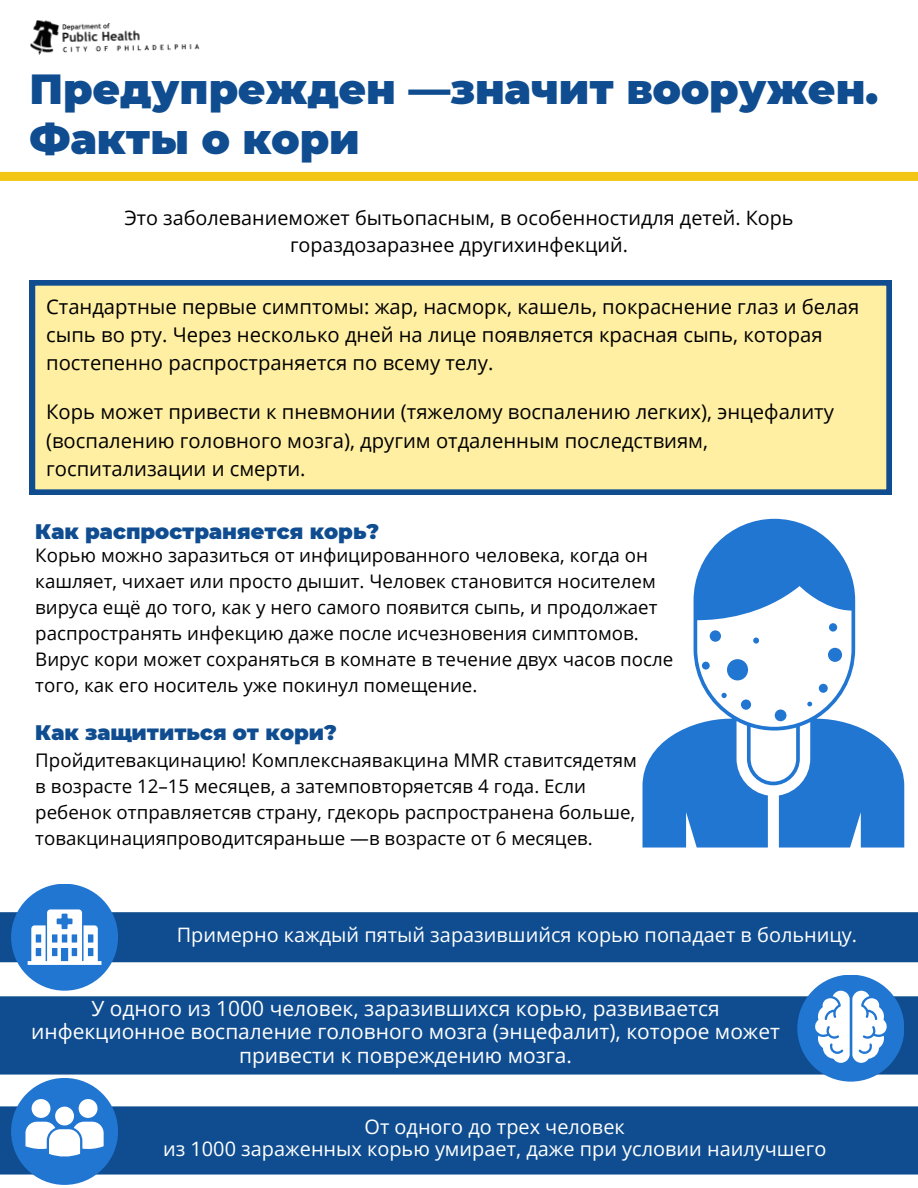
<style>
.page{position:relative;width:918px;height:1188px;background:#fff}
.page>*{position:absolute;margin:0;border:0;box-sizing:border-box;transform-origin:0 0}
.t1{font:900 42px/49.5px "Montserrat";color:#0f4d90}
.t2{font:21px/23.7px "Open Sans";color:#fff;text-align:center}
.t3{font:900 21px "Montserrat";color:#0f4d90}
.t4{font:20.25px/28.2px "Open Sans";color:#000}
.t5{font:19.95px/22.5px "Open Sans";color:#fff;text-align:center}
.t6{font:19.8px/27px "Open Sans";color:#000;text-align:center}
.t7{font:18.75px/25.8px "Open Sans";color:#000}
</style>
<div class="page">
<div style="left:0;top:172px;width:918px;height:9px;background:#f3c613"></div>
<div style="left:30px;top:280px;width:862px;height:215px;background:#ffefa2"></div>
<img style="left:30px;top:20px;width:170px;height:35px">
<div style="left:0;top:912px;width:918px;height:50px;background:#0f4d90"></div>
<div style="left:11px;top:884px;width:107px;height:107px;background:#2176d2;border-radius:50%"></div>
<div style="left:0;top:996px;width:918px;height:79px;background:#0f4d90"></div>
<svg style="left:28px;top:909px;width:74px;height:56px"></svg>
<div style="left:0;top:1106px;width:918px;height:69px;background:#0f4d90"></div>
<svg style="left:642px;top:519px;width:262px;height:328px"></svg>
<svg style="left:807px;top:702px;width:5px;height:4px"></svg>
<div style="left:829px;top:623px;width:8px;height:9px;background:#2176d2;border-radius:50%"></div>
<div style="left:11px;top:1078px;width:107px;height:107px;background:#2176d2;border-radius:50%"></div>
<svg style="left:25px;top:1099px;width:78px;height:58px"></svg>
<div style="left:797px;top:975px;width:107px;height:107px;background:#2176d2;border-radius:50%"></div>
<svg style="left:815px;top:991px;width:72px;height:72px"></svg>
<h2 class="t1" style="left:30px;top:65px;width:850px">Предупрежден —значит вооружен.<br>Факты о кори</h2>
<p class="t6" style="left:124px;top:203px;width:671px">Это заболеваниеможет бытьопасным, в особенностидля детей. Корь гораздозаразнее другихинфекций.</p>
<h2 class="t4" style="left:46px;top:292px;width:815px">Стандартные первые симптомы: жар, насморк, кашель, покраснение глаз и белая сыпь во рту. Через несколько дней на лице появляется красная сыпь, которая постепенно распространяется по всему телу.</h2>
<p class="t4" style="left:46px;top:397px;width:789px">Корь может привести к пневмонии (тяжелому воспалению легких), энцефалиту (воспалению головного мозга), другим отдаленным последствиям, госпитализации и смерти.</p>
<h3 class="t3" style="left:35px;top:519px;width:345px">Как распространяется корь?</h3>
<h3 class="t7" style="left:35px;top:542px;width:640px">Корью можно заразиться от инфицированного человека, когда он кашляет, чихает или просто дышит. Человек становится носителем вируса ещё до того, как у него самого появится сыпь, и продолжает распространять инфекцию даже после исчезновения симптомов.<br>Вирус кори может сохраняться в комнате в течение двух часов после того, как его носитель уже покинул помещение.</h3>
<p class="t3" style="left:35px;top:719px;width:303px">Как защититься от кори?</p>
<h3 class="t7" style="left:35px;top:747px;width:603px">Пройдитевакцинацию! Комплекснаявакцина MMR ставитсядетям в возрасте 12–15 месяцев, а затемповторяетсяв 4 года. Если ребенок отправляетсяв страну, гдекорь распространена больше, товакцинацияпроводитсяраньше —в возрасте от 6 месяцев.</h3>
<p class="t5" style="left:177px;top:923px;width:682px">Примерно каждый пятый заразившийся корью попадает в больницу.</p>
<h1 class="t2" style="left:31px;top:996px;width:750px">У одного из 1000 человек, заразившихся корью, развивается инфекционное воспаление головного мозга (энцефалит), которое может привести к повреждению мозга.</h1>
<p class="t5" style="left:163px;top:1115px;width:665px">От одного до трех человек<br>из 1000 зараженных корью умирает, даже при условии наилучшего</p>
</div>
